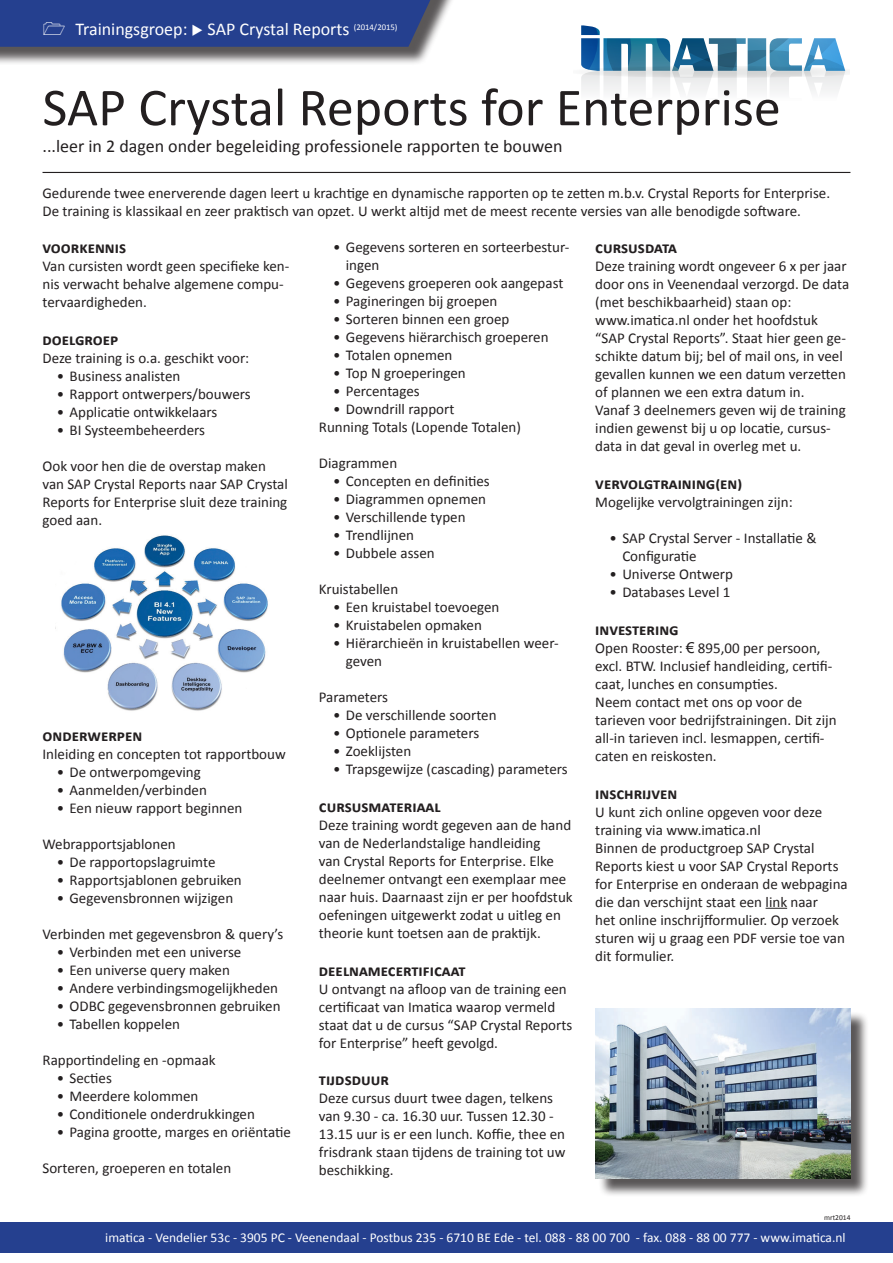
<style>
.page{position:relative;width:893px;height:1263px;background:#fff}
.page>*{position:absolute;margin:0;border:0;box-sizing:border-box;transform-origin:0 0}
.t1{font:54px "Calibri";color:#231f20}
.t2{font:18px "Calibri";color:#231f20}
.t3{font:18px "Calibri";color:#fff}
.t4{font:700 16.5px "Calibri";color:#231f20}
.t5{font:15px/18px "Calibri";color:#231f20}
.t6{font:13.5px "Calibri";color:#fff}
.t7{font:7.5px "Calibri";color:#231f20}
.s1{font-family:"Arial"}
</style>
<div class="page">
<div style="left:0;top:1222px;width:893px;height:30px;background:#25408f"></div>
<hr style="left:43px;top:172px;width:807px;height:1px;background:#231f20">
<svg style="left:766px;top:908px;width:21px;height:1px"></svg>
<div style="left:0;top:0;width:460px;height:66px;background:#231f20;opacity:.75"></div>
<svg style="left:581px;top:25px;width:267px;height:67px"></svg>
<div style="left:598px;top:1011px;width:271px;height:186px;background:#231f20;opacity:.75"></div>
<img style="left:596px;top:1009px;width:254px;height:170px">
<img style="left:61px;top:535px;width:207px;height:176px">
<div style="left:0;top:0;width:430px;height:47px;background:#25408f"></div>
<p class="t3" style="left:75px;top:18px;width:324px">Trainingsgroep: ◆ SAP Crystal Reports <sup>(2014/2015)</sup></p>
<p class="t1" style="left:43px;top:73px;width:740px">SAP Crystal Reports for Enterprise</p>
<p class="t2" style="left:43px;top:135px;width:522px">...leer in 2 dagen onder begeleiding professionele rapporten te bouwen</p>
<p class="t5" style="left:43px;top:184px;width:789px">Gedurende twee enerverende dagen leert u krachtige en dynamische rapporten op te zetten m.b.v. Crystal Reports for Enterprise.</p>
<p class="t5" style="left:43px;top:202px;width:760px">De training is klassikaal en zeer praktisch van opzet. U werkt altijd met de meest recente versies van alle benodigde software.</p>
<p class="t4" style="left:43px;top:237px;width:85px">Voorkennis</p>
<p class="t5" style="left:43px;top:257px;width:248px">Van cursisten wordt geen specifieke ken&shy;nis verwacht behalve algemene compu&shy;tervaardigheden.</p>
<p class="t4" style="left:43px;top:329px;width:78px">doelgroep</p>
<p class="t5" style="left:43px;top:349px;width:208px">Deze training is o.a. geschikt voor:</p>
<p class="t5" style="left:57px;top:367px;width:125px">• Business analisten</p>
<p class="t5" style="left:57px;top:385px;width:195px">• Rapport ontwerpers/bouwers</p>
<p class="t5" style="left:57px;top:403px;width:162px">• Applicatie ontwikkelaars</p>
<p class="t5" style="left:57px;top:421px;width:150px">• BI Systeembeheerders</p>
<p class="t5" style="left:43px;top:457px;width:247px">Ook voor hen die de overstap maken van SAP Crystal Reports naar SAP Crystal<br>Reports for Enterprise sluit deze training goed aan.</p>
<p class="t4" style="left:43px;top:725px;width:101px">Onderwerpen</p>
<p class="t5" style="left:43px;top:745px;width:245px">Inleiding en concepten tot rapportbouw</p>
<p class="t5" style="left:57px;top:763px;width:146px">• De ontwerpomgeving</p>
<p class="t5" style="left:57px;top:781px;width:152px">• Aanmelden/verbinden</p>
<p class="t5" style="left:57px;top:799px;width:187px">• Een nieuw rapport beginnen</p>
<p class="t5" style="left:43px;top:835px;width:135px">Webrapportsjablonen</p>
<p class="t5" style="left:57px;top:853px;width:160px">• De rapportopslagruimte</p>
<p class="t5" style="left:57px;top:871px;width:187px">• Rapportsjablonen gebruiken</p>
<p class="t5" style="left:57px;top:889px;width:178px">• Gegevensbronnen wijzigen</p>
<p class="t5" style="left:43px;top:925px;width:242px">Verbinden met gegevensbron &amp; query’s</p>
<p class="t5" style="left:57px;top:943px;width:186px">• Verbinden met een universe</p>
<p class="t5" style="left:57px;top:961px;width:175px">• Een universe query maken</p>
<p class="t5" style="left:57px;top:979px;width:223px">• Andere verbindingsmogelijkheden</p>
<p class="t5" style="left:57px;top:997px;width:225px">• ODBC gegevensbronnen gebruiken</p>
<p class="t5" style="left:57px;top:1015px;width:125px">• Tabellen koppelen</p>
<p class="t5" style="left:43px;top:1051px;width:175px">Rapportindeling en -opmaak</p>
<p class="t5" style="left:57px;top:1069px;width:57px">• Secties</p>
<p class="t5" style="left:57px;top:1087px;width:143px">• Meerdere kolommen</p>
<p class="t5" style="left:57px;top:1105px;width:200px">• Conditionele onderdrukkingen</p>
<p class="t5" style="left:57px;top:1123px;width:236px">• Pagina grootte, marges en oriëntatie</p>
<p class="t5" style="left:43px;top:1159px;width:190px">Sorteren, groeperen en totalen</p>
<p class="t5" style="left:346px;top:238px;width:225px;text-indent:-13px">• Gegevens sorteren en sorteerbestur&shy;ingen</p>
<p class="t5" style="left:333px;top:274px;width:232px">• Gegevens groeperen ook aangepast</p>
<p class="t5" style="left:333px;top:292px;width:166px">• Pagineringen bij groepen</p>
<p class="t5" style="left:333px;top:310px;width:178px">• Sorteren binnen een groep</p>
<p class="t5" style="left:333px;top:328px;width:217px">• Gegevens hiërarchisch groeperen</p>
<p class="t5" style="left:333px;top:346px;width:121px">• Totalen opnemen</p>
<p class="t5" style="left:333px;top:364px;width:134px">• Top N groeperingen</p>
<p class="t5" style="left:333px;top:382px;width:88px">• Percentages</p>
<p class="t5" style="left:333px;top:400px;width:123px">• Downdrill rapport</p>
<p class="t5" style="left:319px;top:418px;width:204px">Running Totals (Lopende Totalen)</p>
<p class="t5" style="left:319px;top:454px;width:80px">Diagrammen</p>
<p class="t5" style="left:333px;top:472px;width:158px">• Concepten en definities</p>
<p class="t5" style="left:333px;top:490px;width:154px">• Diagrammen opnemen</p>
<p class="t5" style="left:333px;top:508px;width:134px">• Verschillende typen</p>
<p class="t5" style="left:333px;top:526px;width:83px">• Trendlijnen</p>
<p class="t5" style="left:333px;top:544px;width:103px">• Dubbele assen</p>
<p class="t5" style="left:319px;top:580px;width:81px">Kruistabellen</p>
<p class="t5" style="left:333px;top:598px;width:168px">• Een kruistabel toevoegen</p>
<p class="t5" style="left:333px;top:616px;width:150px">• Kruistabelen opmaken</p>
<p class="t5" style="left:346px;top:634px;width:214px;text-indent:-13px">• Hiërarchieën in kruistabellen weer&shy;geven</p>
<p class="t5" style="left:319px;top:688px;width:71px">Parameters</p>
<p class="t5" style="left:333px;top:706px;width:165px">• De verschillende soorten</p>
<p class="t5" style="left:333px;top:724px;width:148px">• Optionele parameters</p>
<p class="t5" style="left:333px;top:742px;width:80px">• Zoeklijsten</p>
<p class="t5" style="left:333px;top:760px;width:236px">• Trapsgewijze (cascading) parameters</p>
<p class="t4" style="left:319px;top:796px;width:123px">Cursusmateriaal</p>
<p class="t5" style="left:319px;top:816px;width:255px">Deze training wordt gegeven aan de hand van de Nederlandstalige handleiding<br>van Crystal Reports for Enterprise. Elke deelnemer ontvangt een exemplaar mee naar huis. Daarnaast zijn er per hoofdstuk oefeningen uitgewerkt zodat u uitleg en theorie kunt toetsen aan de praktijk.</p>
<p class="t4" style="left:319px;top:959px;width:148px">Deelnamecertificaat</p>
<p class="t5" style="left:319px;top:980px;width:255px">U ontvangt na afloop van de training een certificaat van Imatica waarop vermeld staat dat u de cursus “SAP Crystal Reports for Enterprise” heeft gevolgd.</p>
<p class="t4" style="left:319px;top:1069px;width:72px">Tijdsduur</p>
<p class="t5" style="left:319px;top:1089px;width:248px">Deze cursus duurt twee dagen, telkens van 9.30 - ca. 16.30 uur. Tussen 12.30 - 13.15 uur is er een lunch. Koffie, thee en frisdrank staan tijdens de training tot uw beschikking.</p>
<p class="t4" style="left:595px;top:237px;width:83px">Cursusdata</p>
<p class="t5" style="left:595px;top:257px;width:255px">Deze training wordt ongeveer 6 x per jaar door ons in Veenendaal verzorgd. De data (met beschikbaarheid) staan op: www.imatica.nl onder het hoofdstuk “SAP Crystal Reports”. Staat hier geen ge&shy;schikte datum bij; bel of mail ons, in veel gevallen kunnen we een datum verzetten of plannen we een extra datum in.</p>
<p class="t5" style="left:595px;top:401px;width:252px">Vanaf 3 deelnemers geven wij de training indien gewenst bij u op locatie, cursus&shy;data in dat geval in overleg met u.</p>
<p class="t4" style="left:595px;top:473px;width:148px">Vervolgtraining(en)</p>
<p class="t5" style="left:595px;top:493px;width:199px">Mogelijke vervolgtrainingen zijn:</p>
<p class="t5" style="left:622px;top:529px;width:196px;text-indent:-13px">• SAP Crystal Server - Installatie &amp;<br>Configuratie</p>
<p class="t5" style="left:610px;top:565px;width:125px">• Universe Ontwerp</p>
<p class="t5" style="left:610px;top:583px;width:122px">• Databases Level 1</p>
<p class="t4" style="left:595px;top:619px;width:85px">Investering</p>
<p class="t5" style="left:595px;top:639px;width:239px">Open Rooster: <span class="s1">€</span> 895,00 per persoon, excl. BTW. Inclusief handleiding, certifi&shy;caat, lunches en consumpties.</p>
<p class="t5" style="left:595px;top:693px;width:243px">Neem contact met ons op voor de tarieven voor bedrijfstrainingen. Dit zijn all-in tarieven incl. lesmappen, certifi&shy;caten en reiskosten.</p>
<p class="t4" style="left:595px;top:782px;width:84px">Inschrijven</p>
<p class="t5" style="left:595px;top:803px;width:228px">U kunt zich online opgeven voor deze training via www.imatica.nl</p>
<p class="t5" style="left:595px;top:839px;width:254px">Binnen de productgroep SAP Crystal Reports kiest u voor SAP Crystal Reports for Enterprise en onderaan de webpagina die dan verschijnt staat een link naar<br>het online inschrijfformulier. Op verzoek sturen wij u graag een PDF versie toe van dit formulier.</p>
<p class="t7" style="left:824px;top:1212px;width:28px">mrt2014</p>
<p class="t6" style="left:105px;top:1228px;width:742px">imatica - Vendelier 53c - 3905 PC - Veenendaal - Postbus 235 - 6710 BE Ede - tel. 088 - 88 00 700 - fax. 088 - 88 00 777 - www.imatica.nl</p>
</div>
